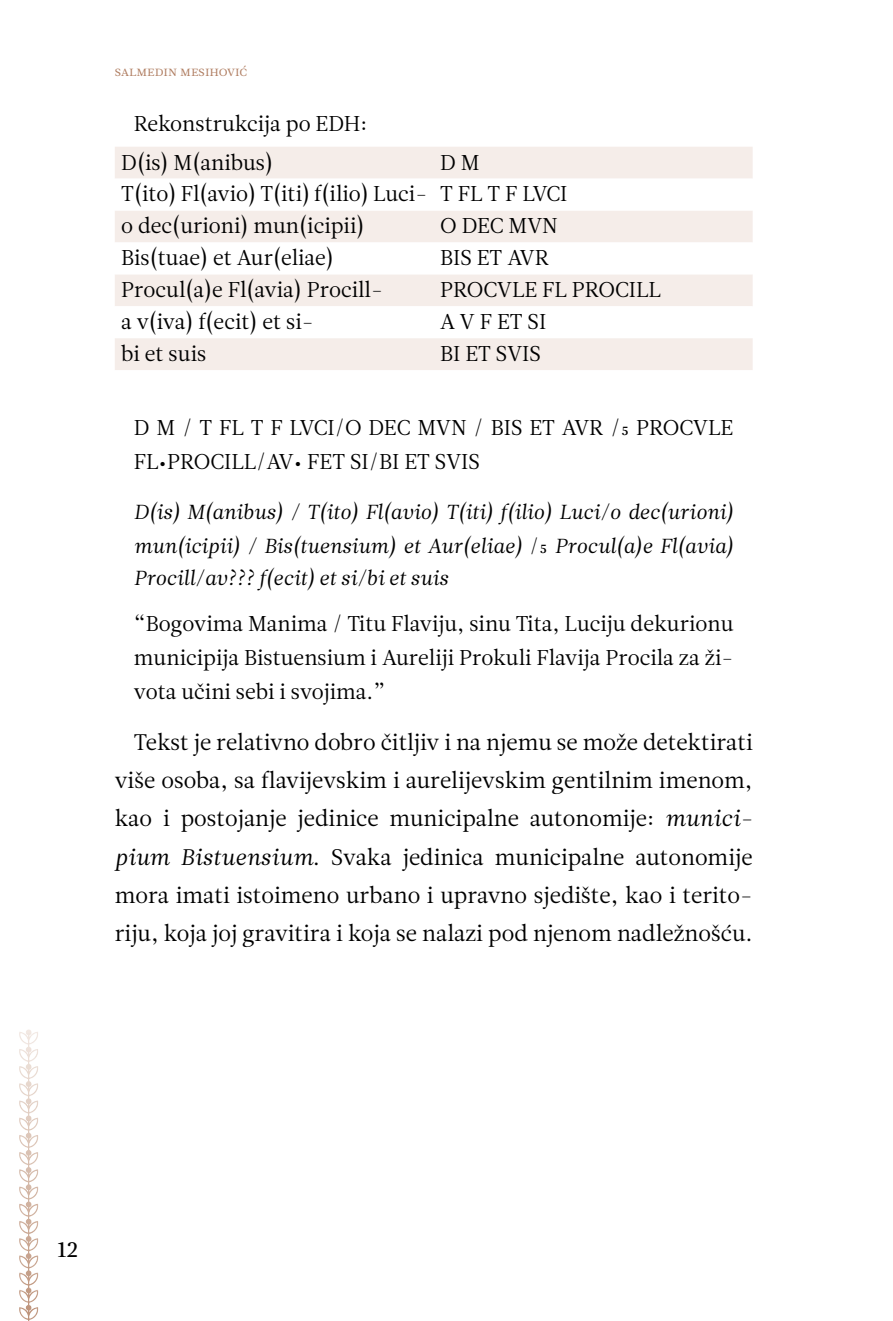
<style>
.page{position:relative;width:893px;height:1321px;background:#fff}
.page>*{position:absolute;margin:0;border:0;box-sizing:border-box;transform-origin:0 0}
.t1{font:22.5px/38.2px "Leitura News Roman 1";color:#000;text-align:justify}
.t2{font:22.5px "Leitura News Roman 2";color:#000}
.t3{font:21.38px/33.8px "Leitura News Roman 1";color:#000}
.t4{font:20.25px/33.8px "Leitura News Italic 1";letter-spacing:-.01em;color:#000}
.t5{font:13.5px "Leitura News Roman 1";color:#b07e62}
.s1{font-family:"Leitura News Roman 1"}
.s2{font-family:"Leitura News Roman 1";font-size:21.38px}
.s3{font-family:"Leitura News Italic 1"}
</style>
<div class="page">
<div style="left:115px;top:147px;width:638px;height:223px;background:#f5ede9"></div>
<svg style="left:115px;top:179px;width:638px;height:159px"></svg>
<img style="left:19px;top:1031px;width:9px;height:57px">
<p class="t5" style="left:115px;top:64px;width:134px">SALMEDIN MESIHOVIĆ</p>
<p class="t3" style="left:121px;top:105px;width:248px;line-height:38.2px;text-indent:13px">Rekonstrukcija po EDH:<br>D(is) M(anibus)</p>
<p class="t3" style="left:121px;top:146px;width:448px;line-height:31.9px;text-indent:319px">D M<br>T(ito) Fl(avio) T(iti) f(ilio) Luci- T FL T F LVCI o dec(urioni) mun(icipii)</p>
<p class="t3" style="left:440px;top:209px;width:119px">O DEC MVN</p>
<p class="t3" style="left:121px;top:241px;width:214px">Bis(tuae) et Aur(eliae)</p>
<p class="t3" style="left:440px;top:241px;width:110px">BIS ET AVR</p>
<p class="t3" style="left:121px;top:273px;width:263px">Procul(a)e Fl(avia) Procill-</p>
<p class="t3" style="left:440px;top:273px;width:222px">PROCVLE FL PROCILL</p>
<p class="t3" style="left:121px;top:305px;width:194px">a v(iva) f(ecit) et si-</p>
<p class="t3" style="left:440px;top:305px;width:108px">A V F ET SI</p>
<p class="t3" style="left:121px;top:337px;width:87px">bi et suis</p>
<p class="t3" style="left:440px;top:337px;width:102px">BI ET SVIS</p>
<p class="t3" style="left:134px;top:411px;width:601px">D M / T FL T F LVCI/O DEC MVN / BIS ET AVR /5 PROCVLE<br>FL•PROCILL/AV• FET SI/BI ET SVIS</p>
<p class="t4" style="left:134px;top:496px;width:601px">D(is) M(anibus) / T(ito) Fl(avio) T(iti) f(ilio) Luci/o dec(urioni) mun(icipii) / Bis(tuensium) et Aur(eliae) <span class="s1">/</span><span class="s2">5</span> Procul(a)e Fl(avia)</p>
<p class="t4" style="left:134px;top:561px;width:316px">Procill/av??? f(ecit) et si/bi et suis</p>
<p class="t3" style="left:134px;top:607px;width:601px;text-align:justify">“Bogovima Manima / Titu Flaviju, sinu Tita, Luciju dekurionu municipija Bistuensium i Aureliji Prokuli Flavija Procila za ži&shy;vota učini sebi i svojima.”</p>
<p class="t1" style="left:115px;top:723px;width:639px;text-indent:19px">Tekst je relativno dobro čitljiv i na njemu se može detektirati više osoba, sa flavijevskim i aurelijevskim gentilnim imenom, kao i postojanje jedinice municipalne autonomije: <span class="s3">munici&shy;pium Bistuensium</span>. Svaka jedinica municipalne autonomije mora imati istoimeno urbano i upravno sjedište, kao i terito&shy;riju, koja joj gravitira i koja se nalazi pod njenom nadležnošću.</p>
<p class="t2" style="left:57px;top:1235px;width:22px">12</p>
</div>
